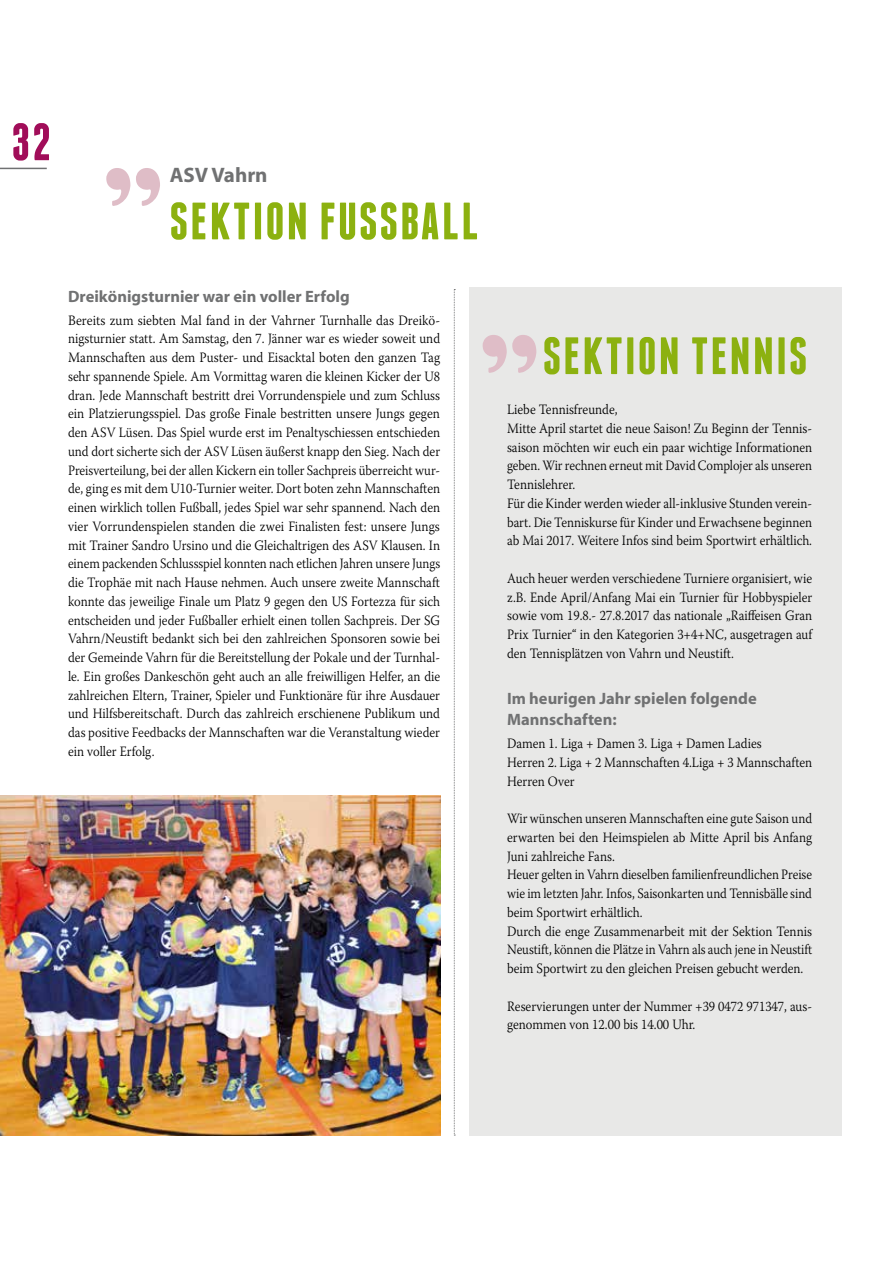
<style>
.page{position:relative;width:893px;height:1263px;background:#fff}
.page>*{position:absolute;margin:0;border:0;box-sizing:border-box;transform-origin:0 0}
.t1{font:700 52.5px "Franchise";letter-spacing:.04em;color:#8cb110}
.t2{font:700 52.5px "Franchise";color:#a10d59}
.t3{font:700 21px "Myriad";color:#707172}
.t4{font:700 16.5px/21px "Myriad";color:#707172}
.t5{font:300 14.25px/18.8px "Warnock Pro";color:#000;text-align:justify;scale:.92 1}
.t6{font:300 14.25px/18.8px "Warnock Pro";color:#000;scale:.9 1}
.t7{font:300 14.25px/18.8px "Warnock Pro";color:#000;scale:.89 1}
</style>
<div class="page">
<hr style="left:0;top:168px;width:47px;height:1px;background:#707172">
<div style="left:470px;top:287px;width:372px;height:848px;background:#e8e8e7"></div>
<svg style="left:454px;top:289px;width:1px;height:847px"></svg>
<img style="left:0;top:795px;width:440px;height:340px">
<svg style="left:106px;top:168px;width:54px;height:38px"></svg>
<svg style="left:483px;top:335px;width:53px;height:38px"></svg>
<h1 class="t2" style="left:11px;top:117px;width:41px">32</h1>
<h2 class="t3" style="left:170px;top:164px;width:99px">ASV Vahrn</h2>
<h1 class="t1" style="left:170px;top:196px;width:310px">SEKTION FUSSBALL</h1>
<p class="t4" style="left:68px;top:286px;width:283px">Dreikönigsturnier war ein voller Erfolg</p>
<p class="t5" style="left:68px;top:310px;width:406px">Bereits zum siebten Mal fand in der Vahrner Turnhalle das Dreikö&shy;nigsturnier statt. Am Samstag, den 7. Jänner war es wieder soweit und Mannschaften aus dem Puster- und Eisacktal boten den ganzen Tag sehr spannende Spiele. Am Vormittag waren die kleinen Kicker der U8 dran. Jede Mannschaft bestritt drei Vorrundenspiele und zum Schluss ein Platzierungsspiel. Das große Finale bestritten unsere Jungs gegen den ASV Lüsen. Das Spiel wurde erst im Penaltyschiessen entschieden und dort sicherte sich der ASV Lüsen äußerst knapp den Sieg. Nach der Preisverteilung, bei der allen Kickern ein toller Sachpreis überreicht wur&shy;de, ging es mit dem U10-Turnier weiter. Dort boten zehn Mannschaften einen wirklich tollen Fußball, jedes Spiel war sehr spannend. Nach den vier Vorrundenspielen standen die zwei Finalisten fest: unsere Jungs mit Trainer Sandro Ursino und die Gleichaltrigen des ASV Klausen. In einem packenden Schlussspiel konnten nach etlichen Jahren unsere Jungs die Trophäe mit nach Hause nehmen. Auch unsere zweite Mannschaft konnte das jeweilige Finale um Platz 9 gegen den US Fortezza für sich entscheiden und jeder Fußballer erhielt einen tollen Sachpreis. Der SG Vahrn/Neustift bedankt sich bei den zahlreichen Sponsoren sowie bei der Gemeinde Vahrn für die Bereitstellung der Pokale und der Turnhal&shy;le. Ein großes Dankeschön geht auch an alle freiwilligen Helfer, an die zahlreichen Eltern, Trainer, Spieler und Funktionäre für ihre Ausdauer und Hilfsbereitschaft. Durch das zahlreich erschienene Publikum und das positive Feedbacks der Mannschaften war die Veranstaltung wieder ein voller Erfolg.</p>
<h1 class="t1" style="left:543px;top:331px;width:266px">SEKTION TENNIS</h1>
<p class="t6" style="left:507px;top:400px;width:341px">Liebe Tennisfreunde,<br>Mitte April startet die neue Saison! Zu Beginn der Tennis&shy;saison möchten wir euch ein paar wichtige Informationen geben. Wir rechnen erneut mit David Complojer als unseren Tennislehrer.<br>Für die Kinder werden wieder all-inklusive Stunden verein&shy;bart. Die Tenniskurse für Kinder und Erwachsene beginnen ab Mai 2017. Weitere Infos sind beim Sportwirt erhältlich.</p>
<p class="t6" style="left:507px;top:569px;width:341px;text-align:justify">Auch heuer werden verschiedene Turniere organisiert, wie z.B. Ende April/Anfang Mai ein Turnier für Hobbyspieler sowie vom 19.8.- 27.8.2017 das nationale „Raiffeisen Gran Prix Turnier“ in den Kategorien 3+4+NC, ausgetragen auf den Tennisplätzen von Vahrn und Neustift.</p>
<p class="t4" style="left:507px;top:689px;width:251px">Im heurigen Jahr spielen folgende<br>Mannschaften:</p>
<p class="t6" style="left:507px;top:734px;width:341px">Damen 1. Liga + Damen 3. Liga + Damen Ladies<br>Herren 2. Liga + 2 Mannschaften 4.Liga + 3 Mannschaften<br>Herren Over</p>
<p class="t7" style="left:507px;top:809px;width:344px">Wir wünschen unseren Mannschaften eine gute Saison und erwarten bei den Heimspielen ab Mitte April bis Anfang Juni zahlreiche Fans.<br>Heuer gelten in Vahrn dieselben familienfreundlichen Preise wie im letzten Jahr. Infos, Saisonkarten und Tennisbälle sind beim Sportwirt erhältlich.<br>Durch die enge Zusammenarbeit mit der Sektion Tennis Neustift, können die Plätze in Vahrn als auch jene in Neustift beim Sportwirt zu den gleichen Preisen gebucht werden.</p>
<p class="t6" style="left:507px;top:996px;width:340px">Reservierungen unter der Nummer +39 0472 971347, aus&shy;genommen von 12.00 bis 14.00 Uhr.</p>
</div>
